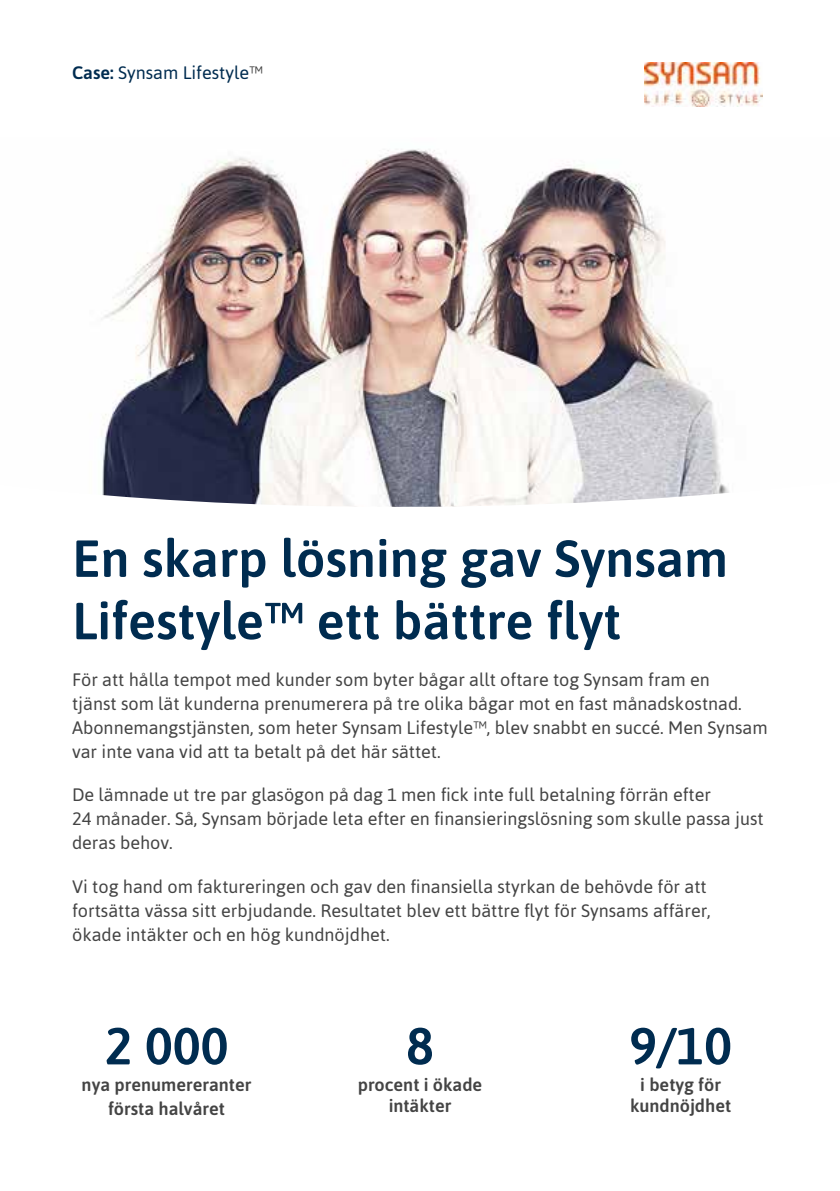
<style>
.page{position:relative;width:840px;height:1191px;background:#fff}
.page>*{position:absolute;margin:0;border:0;box-sizing:border-box;transform-origin:0 0}
.t1{font:600 52px/62.4px "Asap";color:#002c50}
.t2{font:18px/24px "Asap";color:#444}
.t3{font:600 18px/21.6px "Asap";color:#444;text-align:center}
.t4{font:18px "Asap";color:#002c50}
.s1{font-weight:600}
.s2{color:#444}
</style>
<div class="page">
<img style="left:101px;top:149px;width:628px;height:358px">
<img style="left:644px;top:63px;width:117px;height:44px">
<p class="t4" style="left:72px;top:63px;width:192px"><span class="s1">Case:</span> Synsam Lifestyle<span class="s2">™</span></p>
<h1 class="t1" style="left:72px;top:525px;width:657px">En skarp lösning gav Synsam<br>Lifestyle™ ett bättre flyt</h1>
<p class="t2" style="left:72px;top:667px;width:696px">För att hålla tempot med kunder som byter bågar allt oftare tog Synsam fram en<br>tjänst som lät kunderna prenumerera på tre olika bågar mot en fast månadskostnad.<br>Abonnemangstjänsten, som heter Synsam Lifestyle™, blev snabbt en succé. Men Synsam var inte vana vid att ta betalt på det här sättet.</p>
<p class="t2" style="left:72px;top:783px;width:692px">De lämnade ut tre par glasögon på dag 1 men fick inte full betalning förrän efter<br>24 månader. Så, Synsam började leta efter en finansieringslösning som skulle passa just deras behov.</p>
<p class="t2" style="left:72px;top:874px;width:640px">Vi tog hand om faktureringen och gav den finansiella styrkan de behövde för att fortsätta vässa sitt erbjudande. Resultatet blev ett bättre flyt för Synsams affärer, ökade intäkter och en hög kundnöjdhet.</p>
<h1 class="t1" style="left:104px;top:1012px;width:125px">2 000</h1>
<p class="t3" style="left:82px;top:1071px;width:171px;line-height:24px">nya prenumereranter första halvåret</p>
<h1 class="t1" style="left:406px;top:1012px;width:29px">8</h1>
<p class="t3" style="left:357px;top:1072px;width:126px">procent i ökade intäkter</p>
<h1 class="t1" style="left:629px;top:1012px;width:104px">9/10</h1>
<p class="t3" style="left:629px;top:1072px;width:103px">i betyg för kundnöjdhet</p>
</div>
